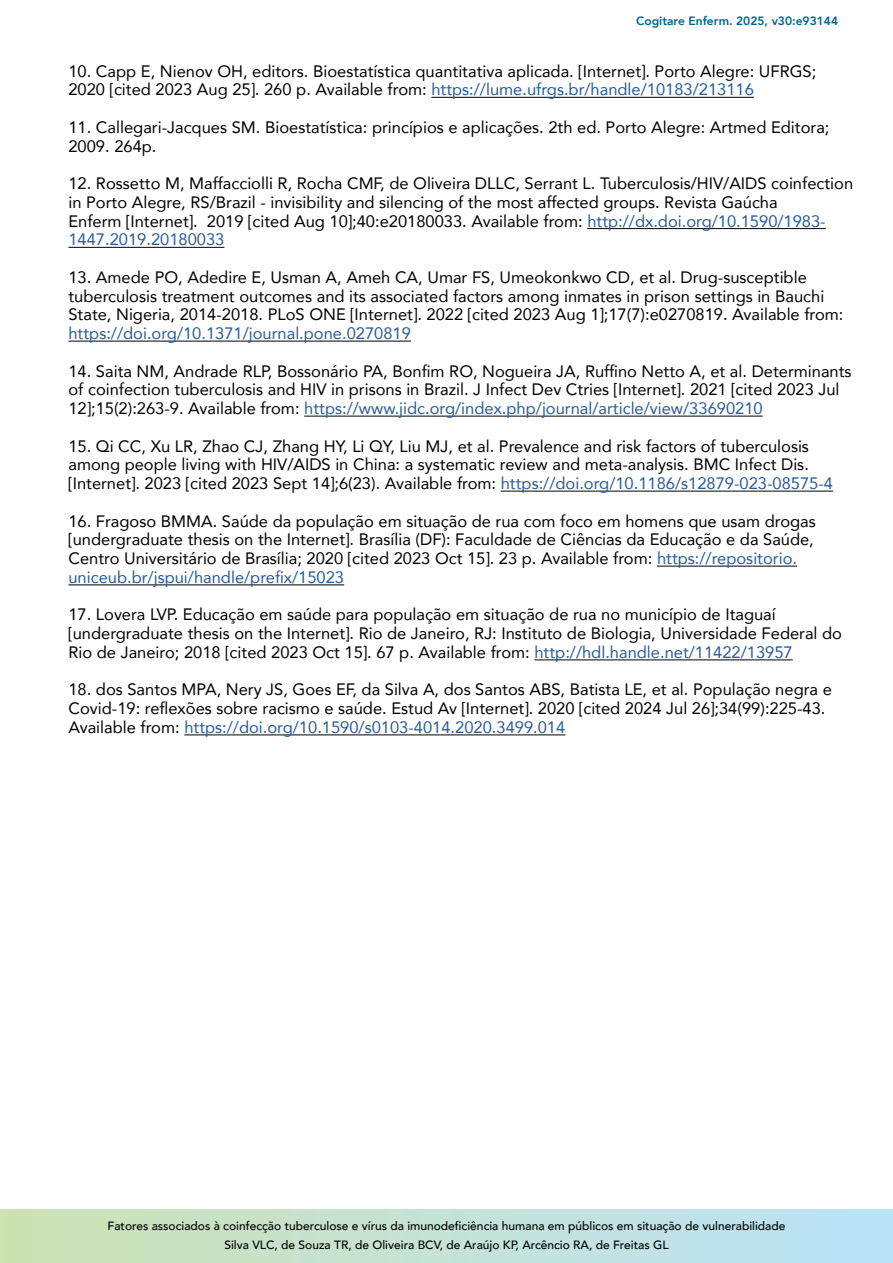
<style>
.page{position:relative;width:893px;height:1263px;background:#fff}
.page>*{position:absolute;margin:0;border:0;box-sizing:border-box;transform-origin:0 0}
.t1{font:16.5px/18.8px "Avenir";color:#000}
.t2{font:16.5px "Avenir";color:#275b9b}
.t3{font:500 12px/18.6px "Avenir";color:#000;text-align:center}
.t4{font:800 12px "Avenir";color:#00658f}
.s1{color:#275b9b}
</style>
<div class="page">
<svg style="left:0;top:1209px;width:893px;height:54px;background:#c4e2d6"></svg>
<hr style="left:431px;top:97px;width:323px;height:1px;background:#000">
<hr style="left:587px;top:228px;width:239px;height:1px;background:#000">
<hr style="left:68px;top:247px;width:156px;height:1px;background:#000">
<hr style="left:68px;top:341px;width:343px;height:1px;background:#000">
<hr style="left:304px;top:416px;width:459px;height:1px;background:#000">
<hr style="left:501px;top:491px;width:332px;height:1px;background:#000">
<hr style="left:657px;top:566px;width:140px;height:1px;background:#000">
<hr style="left:68px;top:584px;width:276px;height:1px;background:#000">
<hr style="left:534px;top:659px;width:259px;height:1px;background:#000">
<hr style="left:184px;top:734px;width:381px;height:1px;background:#000">
<p class="t4" style="left:636px;top:10px;width:203px">Cogitare Enferm. 2025, v30:e93144</p>
<p class="t1" style="left:68px;top:61px;width:749px">10. Capp E, Nienov OH, editors. Bioestatística quantitativa aplicada. [Internet]. Porto Alegre: UFRGS;<br>2020 [cited 2023 Aug 25]. 260 p. Available from: <span class="s1">https://lume.ufrgs.br/handle/10183/213116</span></p>
<p class="t1" style="left:68px;top:117px;width:762px">11. Callegari-Jacques SM. Bioestatística: princípios e aplicações. 2th ed. Porto Alegre: Artmed Editora;<br>2009. 264p.</p>
<p class="t1" style="left:68px;top:173px;width:786px">12. Rossetto M, Maffacciolli R, Rocha CMF, de Oliveira DLLC, Serrant L. Tuberculosis/HIV/AIDS coinfection in Porto Alegre, RS/Brazil - invisibility and silencing of the most affected groups. Revista Gaúcha<br>Enferm [Internet]. 2019 [cited Aug 10];40:e20180033. Available from: <span class="s1">http://dx.doi.org/10.1590/1983- 1447.2019.20180033</span></p>
<p class="t1" style="left:68px;top:267px;width:777px">13. Amede PO, Adedire E, Usman A, Ameh CA, Umar FS, Umeokonkwo CD, et al. Drug-susceptible tuberculosis treatment outcomes and its associated factors among inmates in prison settings in Bauchi<br>State, Nigeria, 2014-2018. PLoS ONE [Internet]. 2022 [cited 2023 Aug 1];17(7):e0270819. Available from:</p>
<p class="t2" style="left:68px;top:320px;width:344px">https://doi.org/10.1371/journal.pone.0270819</p>
<p class="t1" style="left:68px;top:361px;width:785px">14. Saita NM, Andrade RLP, Bossonário PA, Bonfim RO, Nogueira JA, Ruffino Netto A, et al. Determinants of coinfection tuberculosis and HIV in prisons in Brazil. J Infect Dev Ctries [Internet]. 2021 [cited 2023 Jul<br>12];15(2):263-9. Available from: <span class="s1">https://www.jidc.org/index.php/journal/article/view/33690210</span></p>
<p class="t1" style="left:68px;top:436px;width:766px">15. Qi CC, Xu LR, Zhao CJ, Zhang HY, Li QY, Liu MJ, et al. Prevalence and risk factors of tuberculosis among people living with HIV/AIDS in China: a systematic review and meta-analysis. BMC Infect Dis. [Internet]. 2023 [cited 2023 Sept 14];6(23). Available from: <span class="s1">https://doi.org/10.1186/s12879-023-08575-4</span></p>
<p class="t1" style="left:68px;top:511px;width:749px">16. Fragoso BMMA. Saúde da população em situação de rua com foco em homens que usam drogas [undergraduate thesis on the Internet]. Brasília (DF): Faculdade de Ciências da Educação e da Saúde, Centro Universitário de Brasília; 2020 [cited 2023 Oct 15]. 23 p. Available from: <span class="s1">https://repositorio. uniceub.br/jspui/handle/prefix/15023</span></p>
<p class="t1" style="left:68px;top:605px;width:775px">17. Lovera LVP. Educação em saúde para população em situação de rua no município de Itaguaí [undergraduate thesis on the Internet]. Rio de Janeiro, RJ: Instituto de Biologia, Universidade Federal do<br>Rio de Janeiro; 2018 [cited 2023 Oct 15]. 67 p. Available from: <span class="s1">http://hdl.handle.net/11422/13957</span></p>
<p class="t1" style="left:68px;top:680px;width:765px">18. dos Santos MPA, Nery JS, Goes EF, da Silva A, dos Santos ABS, Batista LE, et al. População negra e<br>Covid-19: reflexões sobre racismo e saúde. Estud Av [Internet]. 2020 [cited 2024 Jul 26];34(99):225-43.<br>Available from: <span class="s1">https://doi.org/10.1590/s0103-4014.2020.3499.014</span></p>
<p class="t3" style="left:107px;top:1216px;width:680px">Fatores associados à coinfecção tuberculose e vírus da imunodeficiência humana em públicos em situação de vulnerabilidade<br>Silva VLC, de Souza TR, de Oliveira BCV, de Araújo KP, Arcêncio RA, de Freitas GL</p>
</div>
